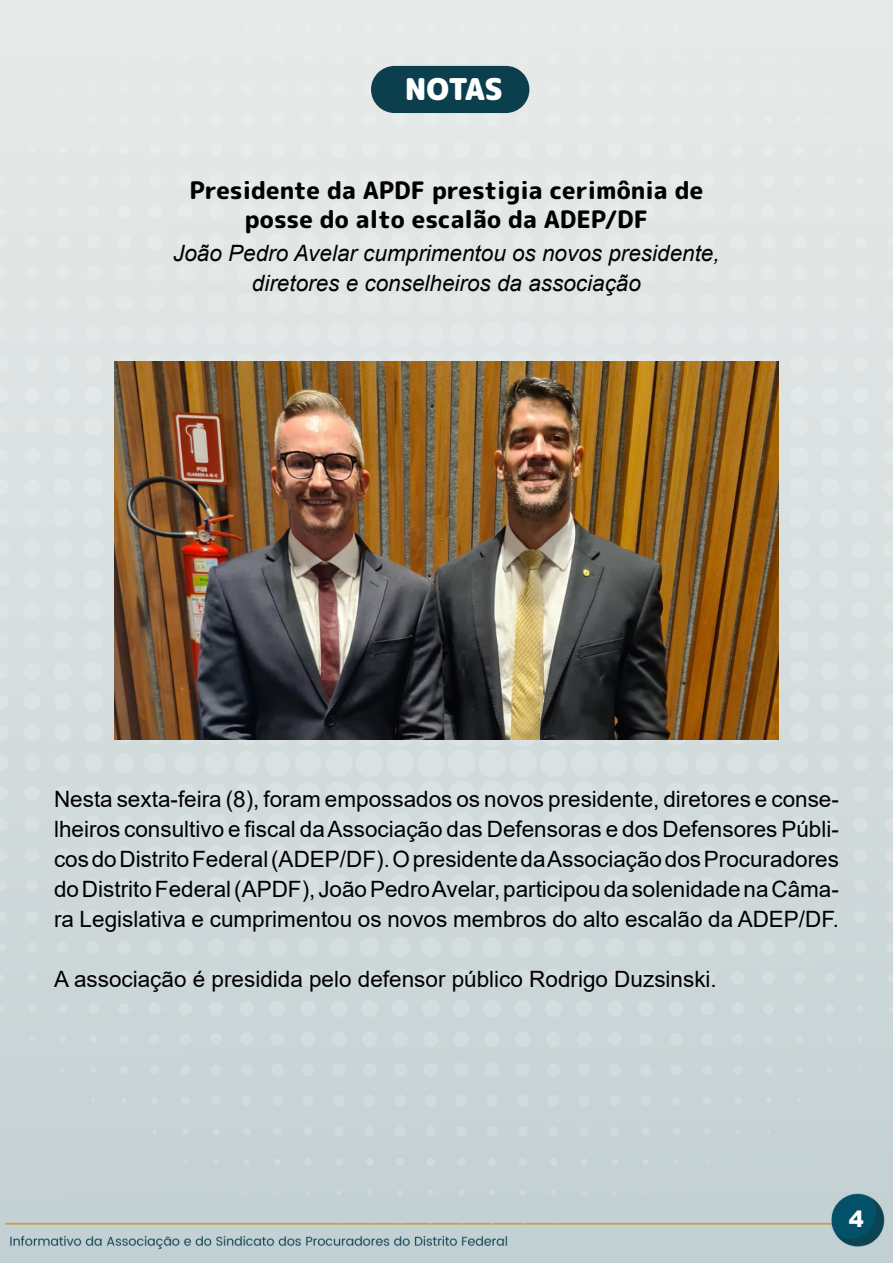
<style>
.page{position:relative;width:893px;height:1263px;background:#fff}
.page>*{position:absolute;margin:0;border:0;box-sizing:border-box;transform-origin:0 0}
.t1{font:900 30px "Rounded Mplus 1 c";letter-spacing:-.03em;color:#fff}
.t2{font:800 24px/28.8px "Rounded Mplus 1 c";color:#000;text-align:center}
.t3{font:22.5px/30px "Arial";color:#000;text-align:justify}
.t4{font:italic 22.5px/30px "Arial";color:#000;text-align:center}
.t5{font:900 22.5px "Arial";color:#fff}
</style>
<div class="page">
<img style="left:0;top:0;width:893px;height:1263px">
<div style="left:371px;top:66px;width:158px;height:47px;background:#0b3f4e;border-radius:24px"></div>
<img style="left:114px;top:361px;width:664px;height:378px">
<h1 class="t1" style="left:405px;top:68px;width:100px">NOTAS</h1>
<p class="t2" style="left:190px;top:176px;width:515px">Presidente da APDF prestigia cerimônia de posse do alto escalão da ADEP/DF</p>
<p class="t4" style="left:173px;top:238px;width:548px">João Pedro Avelar cumprimentou os novos presidente, diretores e conselheiros da associação</p>
<p class="t3" style="left:54px;top:784px;width:786px">Nesta sexta-feira (8), foram empossados os novos presidente, diretores e conse&shy;lheiros consultivo e fiscal da Associação das Defensoras e dos Defensores Públi&shy;cos do Distrito Federal (ADEP/DF). O presidente da Associação dos Procuradores do Distrito Federal (APDF), João Pedro Avelar, participou da solenidade na Câma&shy;ra Legislativa e cumprimentou os novos membros do alto escalão da ADEP/DF.</p>
<p class="t3" style="left:54px;top:964px;width:664px">A associação é presidida pelo defensor público Rodrigo Duzsinski.</p>
<p class="t5" style="left:849px;top:1203px;width:17px">4</p>
</div>
